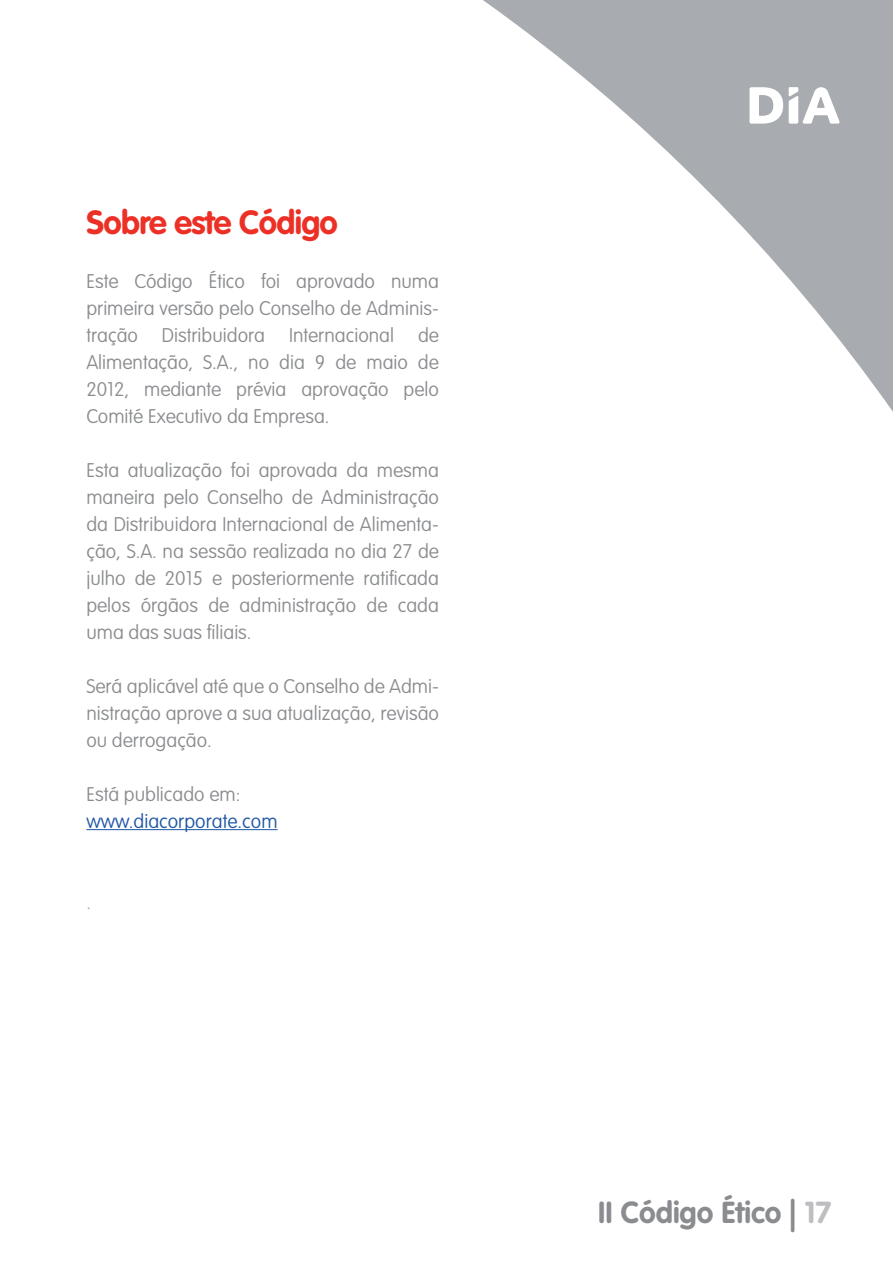
<style>
.page{position:relative;width:893px;height:1263px;background:#fff}
.page>*{position:absolute;margin:0;border:0;box-sizing:border-box;transform-origin:0 0}
.t1{font:700 33px "VAG Rounded Std";letter-spacing:-.02em;color:#ed3025}
.t2{font:700 30px "VAG Rounded Std";color:#8a8c8f}
.t3{font:100 19.5px/27px "VAG Rounded Std";color:#8a8c8f;text-align:justify}
.t4{font:100 19.5px "VAG Rounded Std";color:#1e56a6}
.t5{font:100 19.5px "VAG Rounded Std";color:#a8aaad}
.s1{color:#bdbec1}
</style>
<div class="page">
<hr style="left:86px;top:829px;width:192px;height:1px;background:#1e56a6">
<svg style="left:483px;top:0;width:410px;height:412px"></svg>
<svg style="left:749px;top:87px;width:34px;height:37px"></svg>
<svg style="left:789px;top:87px;width:51px;height:37px"></svg>
<h1 class="t1" style="left:86px;top:203px;width:253px">Sobre este Código</h1>
<p class="t3" style="left:86px;top:268px;width:354px">Este Código Ético foi aprovado numa primeira versão pelo Conselho de Adminis&shy;tração Distribuidora Internacional de Alimentação, S.A., no dia 9 de maio de 2012, mediante prévia aprovação pelo Comité Executivo da Empresa.</p>
<p class="t3" style="left:86px;top:457px;width:354px">Esta atualização foi aprovada da mesma maneira pelo Conselho de Administração da Distribuidora Internacional de Alimenta&shy;ção, S.A. na sessão realizada no dia 27 de julho de 2015 e posteriormente ratificada pelos órgãos de administração de cada uma das suas filiais.</p>
<p class="t3" style="left:86px;top:673px;width:354px">Será aplicável até que o Conselho de Admi&shy;nistração aprove a sua atualização, revisão ou derrogação.</p>
<p class="t3" style="left:86px;top:781px;width:156px">Está publicado em:</p>
<p class="t4" style="left:86px;top:810px;width:193px">www.diacorporate.com</p>
<p class="t5" style="left:86px;top:891px;width:6px">.</p>
<h2 class="t2" style="left:598px;top:1194px;width:235px">II Código Ético | <span class="s1">17</span></h2>
</div>
